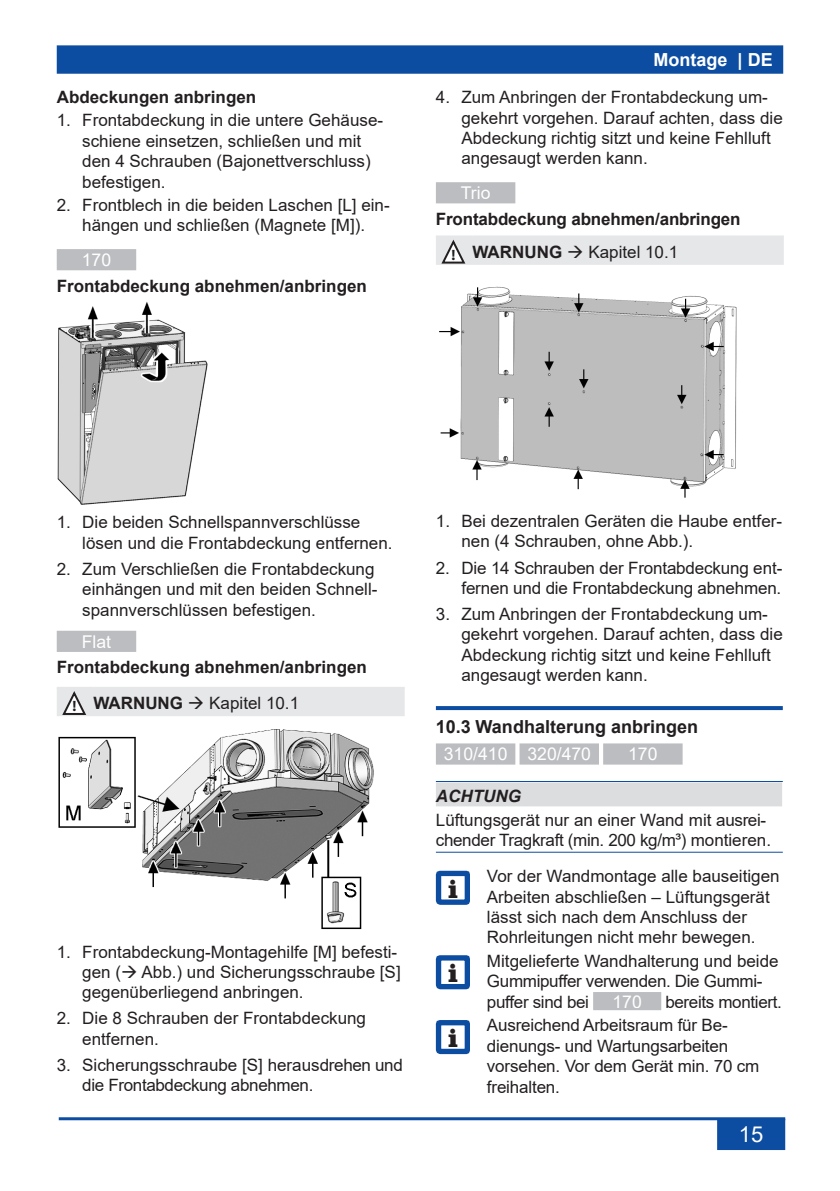
<style>
.page{position:relative;width:840px;height:1191px;background:#fff}
.page>*{position:absolute;margin:0;border:0;box-sizing:border-box;transform-origin:0 0}
.t1{font:900 26.6px "Clarendon BT";color:#231f20}
.t2{font:22px "Arial";color:#fff}
.t3{font:700 18px "Arial";color:#231f20}
.t4{font:700 18px "Arial";color:#fff}
.t5{font:17.6px "Arial";color:#fff}
.t6{font:17px/20.4px "Arial";color:#231f20}
.t7{font:17px/20.8px "Arial";letter-spacing:-.02em;color:#231f20}
.t8{font:700 17px/36px "Arial";color:#231f20}
.t9{font:italic 700 17px "Arial";color:#231f20}
.s1{font-weight:400}
</style>
<div class="page">
<div style="left:58px;top:46px;width:723px;height:27px;background:#0d4da1"></div>
<div style="left:57px;top:45px;width:725px;height:29px;border:2px solid #0d4da1"></div>
<hr style="left:59px;top:1117px;width:725px;height:3px;background:#0d4da1">
<div style="left:717px;top:1119px;width:66px;height:30px;background:#0d4da1"></div>
<div style="left:716px;top:1118px;width:68px;height:32px;border:2px solid #0d4da1"></div>
<div style="left:58px;top:250px;width:77px;height:19px;background:#bcbdc0"></div>
<div style="left:57px;top:249px;width:79px;height:21px;border:2px solid #bcbdc0"></div>
<img style="left:57px;top:302px;width:151px;height:203px">
<div style="left:58px;top:632px;width:77px;height:19px;background:#bcbdc0"></div>
<div style="left:57px;top:631px;width:79px;height:21px;border:2px solid #bcbdc0"></div>
<hr style="left:57px;top:687px;width:36px;height:2px;background:#e6e7e9">
<hr style="left:93px;top:687px;width:311px;height:2px;background:#e6e7e9">
<div style="left:57px;top:689px;width:347px;height:27px;background:#e6e7e9"></div>
<img style="left:58px;top:730px;width:316px;height:200px">
<svg style="left:435px;top:706px;width:347px;height:4px"></svg>
<hr style="left:435px;top:781px;width:347px;height:1px;background:#0d4da1">
<div style="left:435px;top:782px;width:346px;height:24px;background:#dcdddf"></div>
<hr style="left:435px;top:851px;width:347px;height:1px;background:#0d4da1">
<div style="left:436px;top:183px;width:78px;height:19px;background:#bcbdc0"></div>
<div style="left:435px;top:182px;width:80px;height:21px;border:2px solid #bcbdc0"></div>
<hr style="left:435px;top:235px;width:37px;height:2px;background:#e6e7e9">
<hr style="left:472px;top:235px;width:311px;height:2px;background:#e6e7e9">
<div style="left:435px;top:236px;width:348px;height:29px;background:#e6e7e9"></div>
<img style="left:439px;top:286px;width:298px;height:212px">
<div style="left:436px;top:744px;width:78px;height:19px;background:#bcbdc0"></div>
<div style="left:435px;top:743px;width:80px;height:21px;border:2px solid #bcbdc0"></div>
<div style="left:520px;top:744px;width:77px;height:19px;background:#bcbdc0"></div>
<div style="left:519px;top:743px;width:79px;height:21px;border:2px solid #bcbdc0"></div>
<div style="left:603px;top:744px;width:78px;height:19px;background:#bcbdc0"></div>
<div style="left:602px;top:743px;width:80px;height:21px;border:2px solid #bcbdc0"></div>
<svg style="left:435px;top:871px;width:34px;height:34px"></svg>
<svg style="left:435px;top:955px;width:34px;height:34px"></svg>
<div style="left:593px;top:993px;width:67px;height:16px;background:#bcbdc0"></div>
<div style="left:592px;top:992px;width:69px;height:18px;border:2px solid #bcbdc0"></div>
<svg style="left:435px;top:1020px;width:34px;height:34px"></svg>
<p class="t8" style="left:57px;top:79px;width:201px">Abdeckungen anbringen</p>
<p class="t6" style="left:82px;top:110px;width:302px;text-indent:-26px">1. Frontabdeckung in die untere Gehäuse&shy;schiene einsetzen, schließen und mit den 4 Schrauben (Bajonettverschluss) befestigen.</p>
<p class="t6" style="left:57px;top:194px;width:334px;text-align:center">2. Frontblech in die beiden Laschen [L] ein&shy;hängen und schließen (Magnete [M]).</p>
<p class="t5" style="left:82px;top:248px;width:31px">170</p>
<p class="t8" style="left:57px;top:268px;width:311px">Frontabdeckung abnehmen/anbringen</p>
<p class="t4" style="left:653px;top:47px;width:121px">Montage | DE</p>
<p class="t6" style="left:461px;top:87px;width:323px;text-indent:-26px">4. Zum Anbringen der Frontabdeckung um&shy;gekehrt vorgehen. Darauf achten, dass die Abdeckung richtig sitzt und keine Fehlluft angesaugt werden kann.</p>
<p class="t5" style="left:460px;top:181px;width:31px">Trio</p>
<p class="t8" style="left:451px;top:202px;width:290px;line-height:33.2px;text-indent:-16px">Frontabdeckung abnehmen/anbringen <sub>!</sub> WARNUNG → <span class="s1">Kapitel 10.1</span></p>
<p class="t6" style="left:82px;top:512px;width:311px;text-indent:-26px">1. Die beiden Schnellspannverschlüsse lösen und die Frontabdeckung entfernen.</p>
<p class="t6" style="left:82px;top:558px;width:296px;text-indent:-26px">2. Zum Verschließen die Frontabdeckung einhängen und mit den beiden Schnell&shy;spannverschlüssen befestigen.</p>
<p class="t5" style="left:82px;top:629px;width:31px">Flat</p>
<p class="t8" style="left:72px;top:649px;width:296px;text-indent:-16px">Frontabdeckung abnehmen/anbringen <sub>!</sub> WARNUNG → <span class="s1">Kapitel 10.1</span></p>
<p class="t6" style="left:82px;top:941px;width:320px;text-indent:-26px">1. Frontabdeckung-Montagehilfe [M] befesti&shy;gen (→ Abb.) und Sicherungsschraube [S] gegenüberliegend anbringen.</p>
<p class="t6" style="left:82px;top:1008px;width:285px;text-indent:-26px">2. Die 8 Schrauben der Frontabdeckung entfernen.</p>
<p class="t7" style="left:82px;top:1054px;width:322px;text-indent:-26px">3. Sicherungsschraube [S] herausdrehen und die Frontabdeckung abnehmen.</p>
<p class="t6" style="left:461px;top:511px;width:322px;text-indent:-26px">1. Bei dezentralen Geräten die Haube entfer&shy;nen (4 Schrauben, ohne Abb.).</p>
<p class="t6" style="left:435px;top:557px;width:348px;text-align:right">2. Die 14 Schrauben der Frontabdeckung ent&shy;fernen und die Frontabdeckung abnehmen.</p>
<p class="t6" style="left:461px;top:604px;width:323px;text-indent:-26px">3. Zum Anbringen der Frontabdeckung um&shy;gekehrt vorgehen. Darauf achten, dass die Abdeckung richtig sitzt und keine Fehlluft angesaugt werden kann.</p>
<p class="t3" style="left:435px;top:713px;width:264px">10.3 Wandhalterung anbringen</p>
<p class="t5" style="left:443px;top:742px;width:149px">310/410 320/470</p>
<p class="t5" style="left:627px;top:742px;width:31px">170</p>
<p class="t9" style="left:435px;top:785px;width:86px">ACHTUNG</p>
<p class="t6" style="left:435px;top:809px;width:336px">Lüftungsgerät nur an einer Wand mit ausrei&shy;chender Tragkraft (min. 200 kg/m³) montieren.</p>
<h1 class="t1" style="left:448px;top:872px;width:11px">i</h1>
<p class="t6" style="left:486px;top:866px;width:294px">Vor der Wandmontage alle bauseitigen Arbeiten abschließen – Lüftungsgerät lässt sich nach dem Anschluss der Rohrleitungen nicht mehr bewegen.</p>
<h1 class="t1" style="left:448px;top:956px;width:11px">i</h1>
<p class="t7" style="left:486px;top:950px;width:293px">Mitgelieferte Wandhalterung und beide<br>Gummipuffer verwenden. Die Gummi&shy;puffer sind bei</p>
<p class="t5" style="left:612px;top:989px;width:31px">170</p>
<p class="t7" style="left:665px;top:991px;width:118px">bereits montiert.</p>
<h1 class="t1" style="left:448px;top:1021px;width:11px">i</h1>
<p class="t6" style="left:486px;top:1015px;width:274px">Ausreichend Arbeitsraum für Be&shy;dienungs- und Wartungsarbeiten vorsehen. Vor dem Gerät min. 70 cm freihalten.</p>
<p class="t2" style="left:738px;top:1119px;width:26px">15</p>
</div>
